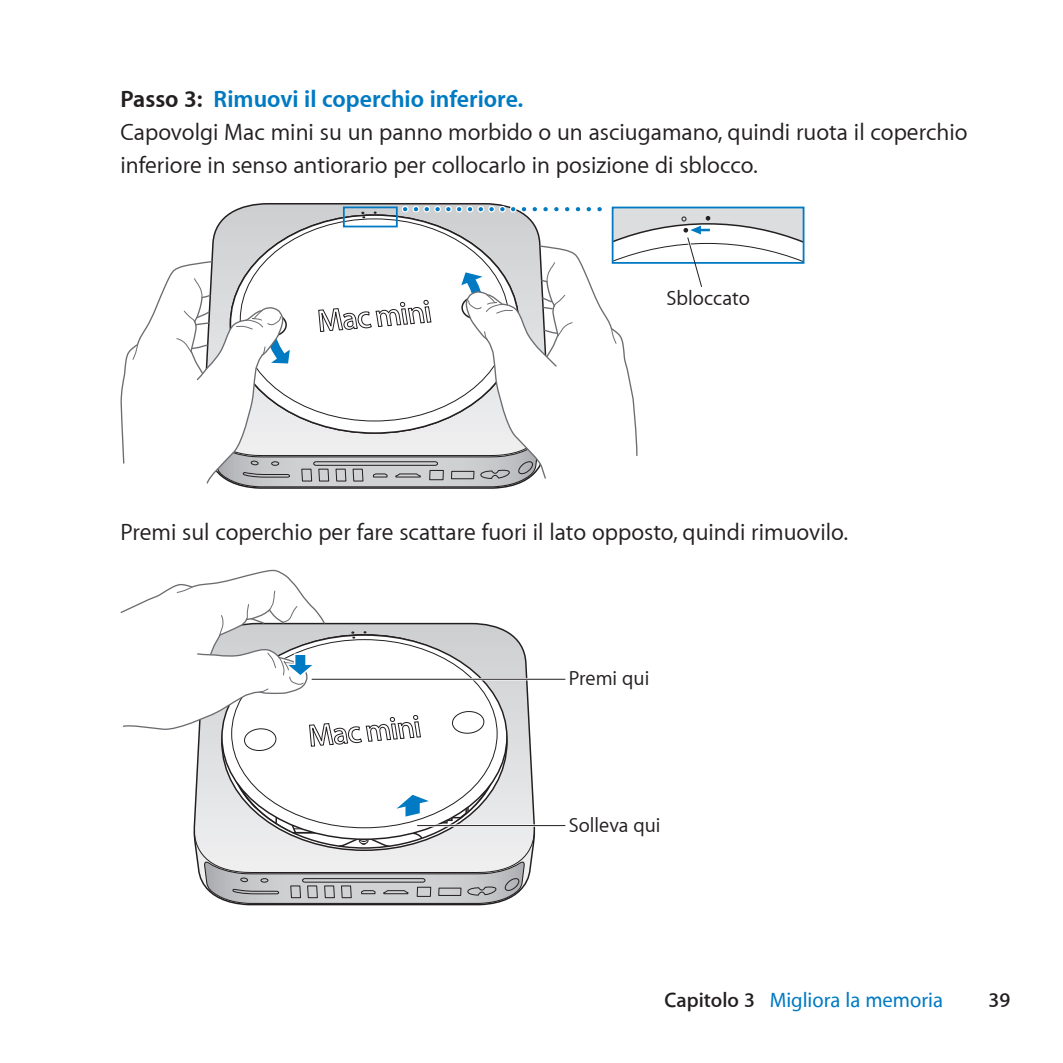
<style>
.page{position:relative;width:1063px;height:1063px;background:#fff}
.page>*{position:absolute;margin:0;border:0;box-sizing:border-box;transform-origin:0 0}
.t1{font:24px/33px "Myriad Set Text";color:#231f20}
.t2{font:700 24px "Myriad Set";color:#007ac2}
.t3{font:500 21px "Myriad Set";color:#007ac2}
.t4{font:21px "Myriad Set Text";color:#231f20}
.t5{font:600 21px "Myriad Set";color:#231f20}
.t6{font:20.7px "Myriad Set Text";color:#231f20}
.s1{color:#231f20}
.s2{font-weight:600;color:#231f20}
</style>
<div class="page">
<svg style="left:121px;top:206px;width:683px;height:282px"></svg>
<hr style="left:312px;top:679px;width:253px;height:1px;background:#231f20">
<hr style="left:417px;top:825px;width:148px;height:1px;background:#231f20">
<svg style="left:121px;top:570px;width:414px;height:334px"></svg>
<p class="t2" style="left:121px;top:84px;width:404px"><span class="s1">Passo 3:</span> Rimuovi il coperchio inferiore.</p>
<p class="t1" style="left:121px;top:115px;width:849px">Capovolgi Mac mini su un panno morbido o un asciugamano, quindi ruota il coperchio inferiore in senso antiorario per collocarlo in posizione di sblocco.</p>
<p class="t4" style="left:667px;top:284px;width:85px">Sbloccato</p>
<p class="t1" style="left:121px;top:515px;width:729px">Premi sul coperchio per fare scattare fuori il lato opposto, quindi rimuovilo.</p>
<p class="t6" style="left:569px;top:665px;width:82px">Premi qui</p>
<p class="t6" style="left:569px;top:812px;width:93px">Solleva qui</p>
<p class="t3" style="left:665px;top:987px;width:280px"><span class="s2">Capitolo 3</span> Migliora la memoria</p>
<p class="t5" style="left:989px;top:987px;width:23px">39</p>
</div>
